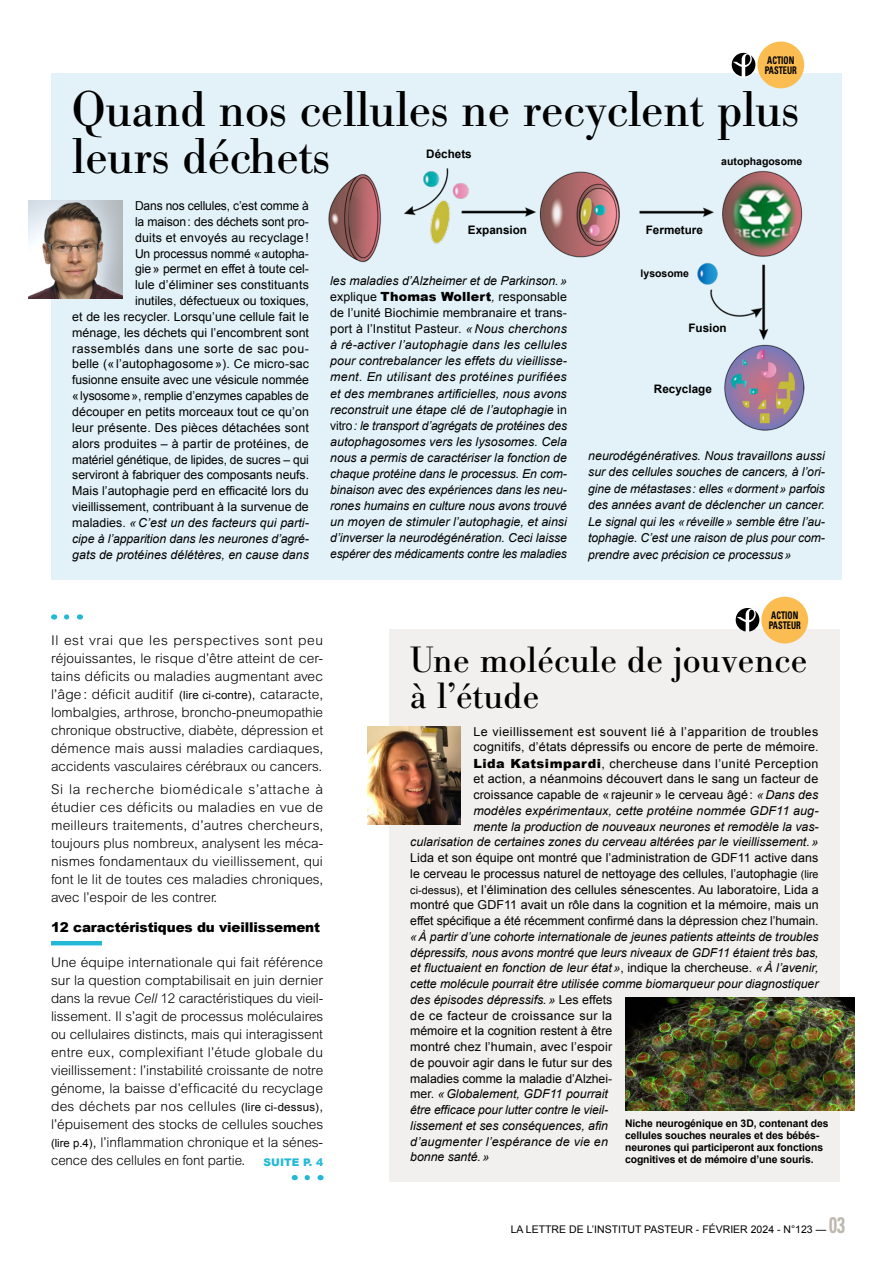
<style>
.page{position:relative;width:893px;height:1263px;background:#fff}
.page>*{position:absolute;margin:0;border:0;box-sizing:border-box;transform-origin:0 0}
.t1{font:49.5px/46.5px "Bodoni BE";color:#000}
.t2{font:36px/36px "Bodoni BE";letter-spacing:.01em;color:#000}
.t3{font:300 13.5px/18px "Arial MT Std";color:#000;text-align:justify}
.t4{font:900 13.5px "Arial";letter-spacing:-.01em;color:#000}
.t5{font:italic 12.3px/16px "Arial";letter-spacing:-.005em;color:#000;text-align:justify}
.t6{font:12.3px/15.9px "Arial";letter-spacing:.005em;color:#000;text-align:right}
.t7{font:700 11.7px "Arial";color:#000}
.t8{font:700 10.5px/12px "Arial";letter-spacing:-.01em;color:#000}
.t9{font:10.5px "Arial";color:#000}
.t10{font:700 condensed 10.5px/10.5px "Univers LT Std";color:#000;scale:.8 1}
.t11{font:900 10.5px "Arial";letter-spacing:.01em;color:#23b9d6}
.s1{font-style:italic}
.s2{font-style:normal}
.s3{font-weight:900;font-style:normal;font-size:12.6px}
.s4{font-family:"Arial";font-weight:400;font-size:11.25px}
.s5{font-weight:900;font-size:12.6px}
.s6{font-size:10.8px}
.s7{font-family:"Univers LT Std";font-weight:700;font-stretch:condensed;font-size:22.5px;color:#bfb8b0}
</style>
<div class="page">
<hr style="left:51px;top:941px;width:51px;height:4px;background:#23b9d6">
<div style="left:51px;top:74px;width:791px;height:506px;background:#e2f2f8"></div>
<svg style="left:67px;top:614px;width:3px;height:6px"></svg>
<img style="left:29px;top:201px;width:93px;height:98px">
<svg style="left:731px;top:52px;width:25px;height:26px"></svg>
<div style="left:757px;top:42px;width:47px;height:46px;background:#fbbd51;border-radius:50%"></div>
<svg style="left:732px;top:53px;width:23px;height:23px"></svg>
<svg style="left:307px;top:1175px;width:3px;height:5px"></svg>
<img style="left:328px;top:168px;width:477px;height:263px">
<div style="left:389px;top:629px;width:451px;height:553px;background:#f2f0ee"></div>
<div style="left:761px;top:597px;width:47px;height:46px;background:#fbbd51;border-radius:50%"></div>
<svg style="left:736px;top:608px;width:23px;height:23px"></svg>
<img style="left:367px;top:726px;width:94px;height:98px">
<img style="left:625px;top:997px;width:230px;height:114px">
<div style="left:461px;top:221px;width:73px;height:23px;background:#e2f2f8"></div>
<div style="left:638px;top:221px;width:73px;height:23px;background:#e2f2f8"></div>
<div style="left:634px;top:265px;width:61px;height:23px;background:#e2f2f8"></div>
<div style="left:713px;top:153px;width:97px;height:17px;background:#e2f2f8"></div>
<div style="left:671px;top:320px;width:73px;height:22px;background:#e2f2f8"></div>
<div style="left:646px;top:380px;width:73px;height:23px;background:#e2f2f8"></div>
<p class="t10" style="left:765px;top:55px;width:42px">ACTION<br>PASTEUR</p>
<h1 class="t1" style="left:72px;top:88px;width:728px">Quand nos cellules ne recyclent plus leurs déchets</h1>
<p class="t7" style="left:426px;top:146px;width:47px">Déchets</p>
<p class="t8" style="left:721px;top:155px;width:83px">autophagosome</p>
<p class="t6" style="left:72px;top:198px;width:238px">Dans nos cellules, c’est comme à<br>la maison: des déchets sont pro-<br>duits et envoyés au recyclage !<br>Un processus nommé «autopha-<br>gie» permet en effet à toute cel-<br>lule d’éliminer ses constituants<br>inutiles, défectueux ou toxiques,<br>et de les recycler. Lorsqu’une cellule fait le ménage, les déchets qui l’encombrent sont rassemblés dans une sorte de sac pou&shy;belle (« l’autophagosome »). Ce micro-sac fusionne ensuite avec une vésicule nommée «lysosome», remplie d’enzymes capables de découper en petits morceaux tout ce qu’on leur présente. Des pièces détachées sont alors produites – à partir de protéines, de matériel génétique, de lipides, de sucres – qui serviront à fabriquer des composants neufs.<br>Mais l’autophagie perd en efficacité lors du vieillissement, contribuant à la survenue de maladies. <span class="s1">«C’est un des facteurs qui parti&shy;cipe à l’apparition dans les neurones d’agré&shy;gats de protéines délétères, en cause dans</span></p>
<p class="t7" style="left:468px;top:222px;width:61px">Expansion</p>
<p class="t5" style="left:330px;top:272px;width:238px">les maladies d’Alzheimer et de Parkinson.» <span class="s2">explique</span> <span class="s3">Thomas Wollert</span>, <span class="s2">responsable de l’unité Biochimie membranaire et trans&shy;port à l’Institut Pasteur.</span> « Nous cherchons à ré-activer l’autophagie dans les cellules pour contrebalancer les effets du vieillisse&shy;ment. En utilisant des protéines purifiées et des membranes artificielles, nous avons reconstruit une étape clé de l’autophagie <span class="s2">in vitro</span>: le transport d’agrégats de protéines des autophagosomes vers les lysosomes. Cela nous a permis de caractériser la fonction de chaque protéine dans le processus. En com&shy;binaison avec des expériences dans les neu&shy;rones humains en culture nous avons trouvé un moyen de stimuler l’autophagie, et ainsi d’inverser la neurodégénération. Ceci laisse espérer des médicaments contre les maladies</p>
<p class="t7" style="left:646px;top:222px;width:59px">Fermeture</p>
<p class="t8" style="left:641px;top:268px;width:50px">lysosome</p>
<p class="t7" style="left:688px;top:320px;width:40px">Fusion</p>
<p class="t7" style="left:654px;top:381px;width:59px">Recyclage</p>
<p class="t5" style="left:588px;top:447px;width:238px;line-height:16.5px">neurodégénératives. Nous travaillons aussi sur des cellules souches de cancers, à l’ori&shy;gine de métastases: elles «dorment» parfois des années avant de déclencher un cancer.<br>Le signal qui les «réveille» semble être l’au&shy;tophagie. C’est une raison de plus pour com&shy;prendre avec précision ce processus»</p>
<p class="t10" style="left:769px;top:610px;width:42px">ACTION<br>PASTEUR</p>
<p class="t3" style="left:51px;top:632px;width:274px">Il est vrai que les perspectives sont peu réjouissantes, le risque d’être atteint de cer&shy;tains déficits ou maladies augmentant avec l’âge : déficit auditif <span class="s4">(lire ci-contre)</span>, cataracte, lombalgies, arthrose, broncho-pneumopathie chronique obstructive, diabète, dépression et démence mais aussi maladies cardiaques, accidents vasculaires cérébraux ou cancers.</p>
<p class="t3" style="left:51px;top:780px;width:274px">Si la recherche biomédicale s’attache à étudier ces déficits ou maladies en vue de meilleurs traitements, d’autres chercheurs, toujours plus nombreux, analysent les méca&shy;nismes fondamentaux du vieillissement, qui font le lit de toutes ces maladies chroniques, avec l’espoir de les contrer.</p>
<p class="t4" style="left:51px;top:918px;width:271px">12 caractéristiques du vieillissement</p>
<p class="t3" style="left:51px;top:954px;width:274px">Une équipe internationale qui fait référence sur la question comptabilisait en juin dernier dans la revue <span class="s1">Cell</span> 12 caractéristiques du vieil&shy;lissement. Il s’agit de processus moléculaires ou cellulaires distincts, mais qui interagissent entre eux, complexifiant l’étude globale du vieillissement: l’instabilité croissante de notre génome, la baisse d’efficacité du recyclage des déchets par nos cellules <span class="s4">(lire ci-dessus)</span>, l’épuisement des stocks de cellules souches <span class="s4">(lire p.4)</span>, l’inflammation chronique et la sénes&shy;cence des cellules en font partie.</p>
<p class="t11" style="left:264px;top:1154px;width:61px">SUITE P. 4</p>
<h2 class="t2" style="left:410px;top:643px;width:398px">Une molécule de jouvence à l’étude</h2>
<p class="t6" style="left:410px;top:723px;width:410px">Le vieillissement est souvent lié à l’apparition de troubles<br>cognitifs, d’états dépressifs ou encore de perte de mémoire.<br><span class="s5">Lida Katsimpardi</span>, chercheuse dans l’unité Perception<br>et action, a néanmoins découvert dans le sang un facteur de<br>croissance capable de «rajeunir» le cerveau âgé: <span class="s1">«Dans des<br>modèles expérimentaux, cette protéine nommée GDF11 aug-<br>mente la production de nouveaux neurones et remodèle la vas&shy;cularisation de certaines zones du cerveau altérées par le vieillissement. »</span></p>
<p class="t6" style="left:410px;top:850px;width:410px;text-align:justify">Lida et son équipe ont montré que l’administration de GDF11 active dans le cerveau le processus naturel de nettoyage des cellules, l’autophagie <span class="s6">(lire ci-dessus)</span>, et l’élimination des cellules sénescentes. Au laboratoire, Lida a montré que GDF11 avait un rôle dans la cognition et la mémoire, mais un effet spécifique a été récemment confirmé dans la dépression chez l’humain.</p>
<p class="t5" style="left:410px;top:929px;width:410px;text-align:left">«À partir d’une cohorte internationale de jeunes patients atteints de troubles dépressifs, nous avons montré que leurs niveaux de GDF11 étaient très bas, et fluctuaient en fonction de leur état»<span class="s2">, indique la chercheuse.</span> «À l’avenir, cette molécule pourrait être utilisée comme biomarqueur pour diagnostiquer des épisodes dépressifs.» <span class="s2">Les effets<br>de ce facteur de croissance sur la<br>mémoire et la cognition restent à être<br>montré chez l’humain, avec l’espoir<br>de pouvoir agir dans le futur sur des<br>maladies comme la maladie d’Alzhei-<br>mer.</span> «Globalement, GDF11 pourrait<br>être efficace pour lutter contre le vieil-<br>lissement et ses conséquences, afin<br>d’augmenter l’espérance de vie en<br>bonne santé.»</p>
<p class="t8" style="left:625px;top:1117px;width:205px">Niche neurogénique en 3D, contenant des cellules souches neurales et des bébés&shy;neurones qui participeront aux fonctions cognitives et de mémoire d’une souris.</p>
<p class="t9" style="left:511px;top:1223px;width:336px">LA LETTRE DE L’INSTITUT PASTEUR - FÉVRIER 2024 - N°123 — <span class="s7">03</span></p>
</div>
